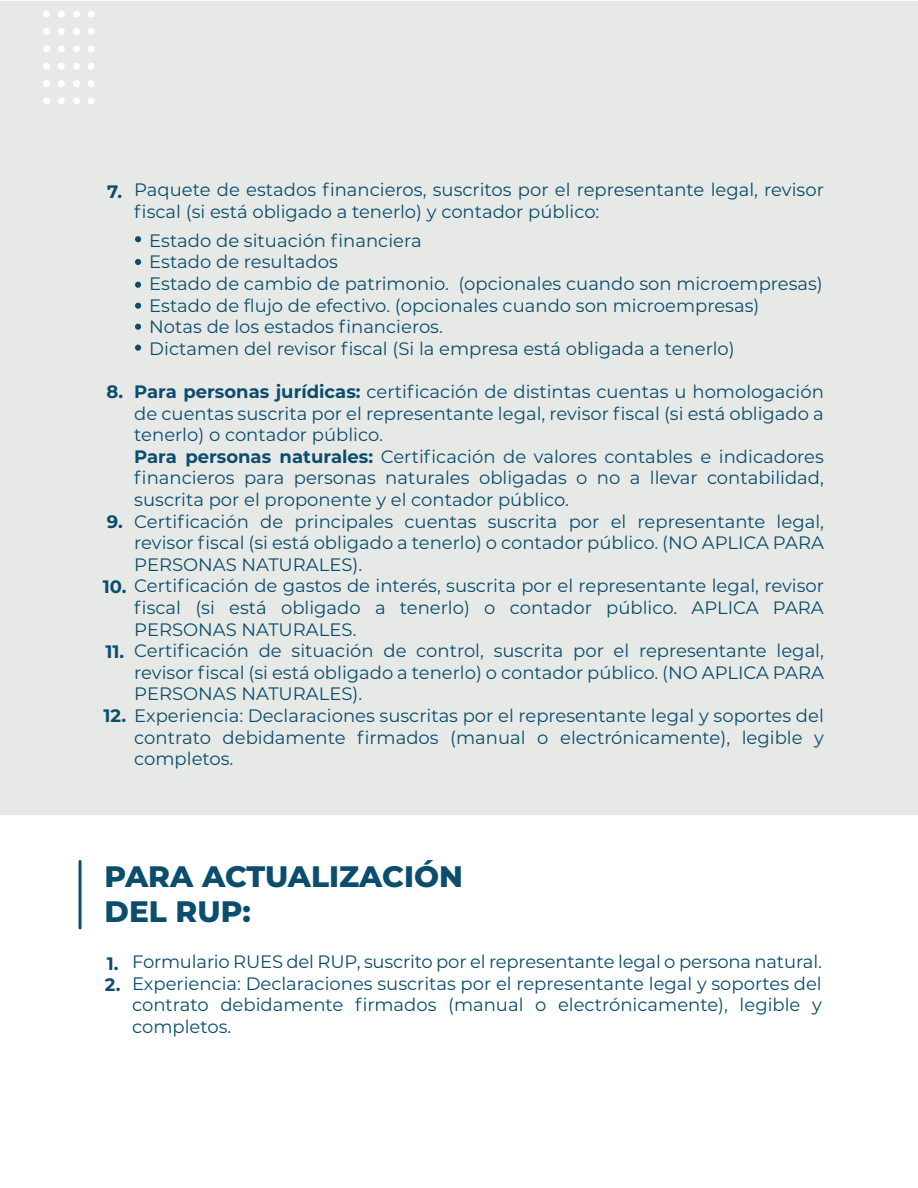
<style>
.page{position:relative;width:918px;height:1188px;background:#fff}
.page>*{position:absolute;margin:0;border:0;box-sizing:border-box;transform-origin:0 0}
.t1{font:800 29.55px/35.5px "Montserrat";color:#0b4d6d}
.t2{font:18px/21.6px "Montserrat";color:#0b4d6d}
.t3{font:700 18px/21.6px "Montserrat";color:#0b4d6d}
.s1{font-weight:700}
</style>
<div class="page">
<div style="left:0;top:1px;width:918px;height:814px;background:#e7e9e7"></div>
<div style="left:43px;top:11px;width:7px;height:7px;background:#fff;border-radius:50%"></div>
<div style="left:43px;top:28px;width:7px;height:7px;background:#fff;border-radius:50%"></div>
<div style="left:43px;top:45px;width:7px;height:7px;background:#fff;border-radius:50%"></div>
<div style="left:43px;top:63px;width:7px;height:7px;background:#fff;border-radius:50%"></div>
<div style="left:43px;top:80px;width:7px;height:7px;background:#fff;border-radius:50%"></div>
<div style="left:43px;top:97px;width:7px;height:7px;background:#fff;border-radius:50%"></div>
<div style="left:58px;top:11px;width:7px;height:7px;background:#fff;border-radius:50%"></div>
<div style="left:58px;top:28px;width:7px;height:7px;background:#fff;border-radius:50%"></div>
<div style="left:58px;top:45px;width:7px;height:7px;background:#fff;border-radius:50%"></div>
<div style="left:58px;top:63px;width:7px;height:7px;background:#fff;border-radius:50%"></div>
<div style="left:58px;top:80px;width:7px;height:7px;background:#fff;border-radius:50%"></div>
<div style="left:58px;top:97px;width:7px;height:7px;background:#fff;border-radius:50%"></div>
<div style="left:73px;top:11px;width:7px;height:7px;background:#fff;border-radius:50%"></div>
<div style="left:73px;top:28px;width:7px;height:7px;background:#fff;border-radius:50%"></div>
<div style="left:73px;top:45px;width:7px;height:7px;background:#fff;border-radius:50%"></div>
<div style="left:73px;top:63px;width:7px;height:7px;background:#fff;border-radius:50%"></div>
<div style="left:73px;top:80px;width:7px;height:7px;background:#fff;border-radius:50%"></div>
<div style="left:73px;top:97px;width:7px;height:7px;background:#fff;border-radius:50%"></div>
<div style="left:88px;top:11px;width:7px;height:7px;background:#fff;border-radius:50%"></div>
<div style="left:88px;top:28px;width:7px;height:7px;background:#fff;border-radius:50%"></div>
<div style="left:88px;top:45px;width:7px;height:7px;background:#fff;border-radius:50%"></div>
<div style="left:88px;top:63px;width:7px;height:7px;background:#fff;border-radius:50%"></div>
<div style="left:88px;top:80px;width:7px;height:7px;background:#fff;border-radius:50%"></div>
<div style="left:88px;top:97px;width:7px;height:7px;background:#fff;border-radius:50%"></div>
<svg style="left:135px;top:236px;width:6px;height:6px"></svg>
<svg style="left:135px;top:259px;width:6px;height:6px"></svg>
<svg style="left:135px;top:282px;width:6px;height:6px"></svg>
<svg style="left:135px;top:303px;width:6px;height:6px"></svg>
<svg style="left:135px;top:324px;width:6px;height:6px"></svg>
<svg style="left:135px;top:345px;width:6px;height:6px"></svg>
<hr style="left:79px;top:861px;width:3px;height:67px;background:#0b4d6d">
<p class="t3" style="left:107px;top:180px;width:16px">7.</p>
<p class="t2" style="left:134px;top:178px;width:691px">Paquete de estados financieros, suscritos por el representante legal, revisor fiscal (si está obligado a tenerlo) y contador público:</p>
<p class="t2" style="left:149px;top:229px;width:675px">Estado de situación financiera<br>Estado de resultados<br>Estado de cambio de patrimonio. (opcionales cuando son microempresas)<br>Estado de flujo de efectivo. (opcionales cuando son microempresas)<br>Notas de los estados financieros.<br>Dictamen del revisor fiscal (Si la empresa está obligada a tenerlo)</p>
<p class="t2" style="left:134px;top:380px;width:691px"><span class="s1">Para personas jurídicas:</span> certificación de distintas cuentas u homologación de cuentas suscrita por el representante legal, revisor fiscal (si está obligado a tenerlo) o contador público.<br><span class="s1">Para personas naturales:</span> Certificación de valores contables e indicadores financieros para personas naturales obligadas o no a llevar contabilidad, suscrita por el proponente y el contador público.<br>Certificación de principales cuentas suscrita por el representante legal, revisor fiscal (si está obligado a tenerlo) o contador público. (NO APLICA PARA PERSONAS NATURALES).</p>
<p class="t2" style="left:134px;top:575px;width:691px;text-indent:-31px"><span class="s1">10.</span> Certificación de gastos de interés, suscrita por el representante legal, revisor fiscal (si está obligado a tenerlo) o contador público. APLICA PARA PERSONAS NATURALES.<br>Certificación de situación de control, suscrita por el representante legal, revisor fiscal (si está obligado a tenerlo) o contador público. (NO APLICA PARA PERSONAS NATURALES).<br>Experiencia: Declaraciones suscritas por el representante legal y soportes del contrato debidamente firmados (manual o electrónicamente), legible y completos.</p>
<p class="t3" style="left:106px;top:380px;width:18px">8.</p>
<p class="t3" style="left:107px;top:510px;width:17px">9.</p>
<p class="t3" style="left:105px;top:639px;width:20px">11.</p>
<p class="t3" style="left:104px;top:704px;width:24px">12.</p>
<h1 class="t1" style="left:105px;top:857px;width:360px">PARA ACTUALIZACIÓN<br>DEL RUP:</h1>
<p class="t2" style="left:132px;top:950px;width:691px;text-align:justify">Formulario RUES del RUP, suscrito por el representante legal o persona natural.<br>Experiencia: Declaraciones suscritas por el representante legal y soportes del contrato debidamente firmados (manual o electrónicamente), legible y completos.</p>
<p class="t3" style="left:105px;top:952px;width:17px">1.<br>2.</p>
</div>
